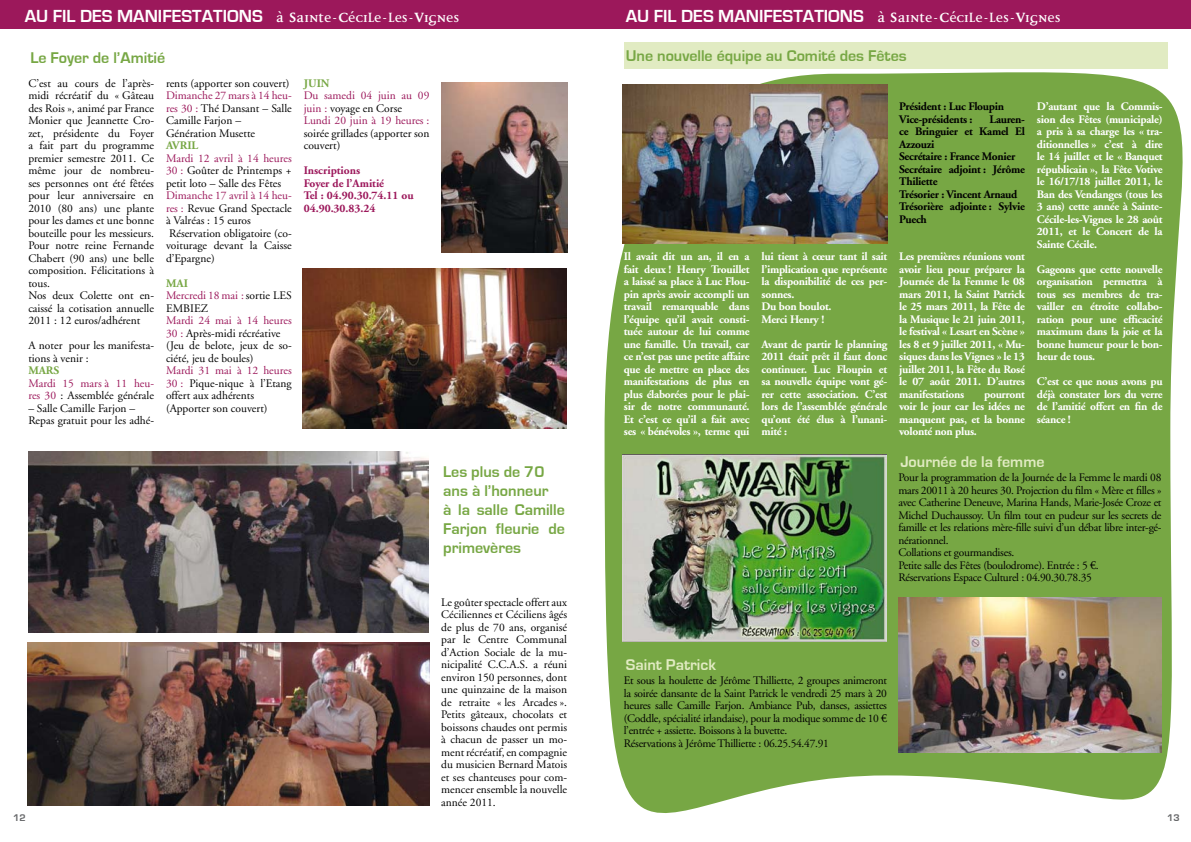
<style>
.page{position:relative;width:1191px;height:842px;background:#fff}
.page>*{position:absolute;margin:0;border:0;box-sizing:border-box;transform-origin:0 0}
.t1{font:700 18px "Eurostile";color:#fff}
.t2{font:700 16px/19.2px "Eurostile";color:#77a744}
.t3{font:700 16px "Eurostile";color:#e1ebc2}
.t4{font:700 11.5px/12.5px "Adobe Garamond";letter-spacing:-.025em;color:#fff;text-align:justify}
.t5{font:11.5px/12.5px "Adobe Garamond";color:#000}
.t6{font:11.5px/12.5px "Adobe Garamond";letter-spacing:-.025em;color:#000}
.t7{font:700 11.5px/12.5px "Adobe Garamond";letter-spacing:-.025em;color:#000}
.t8{font:11.5px/12.5px "Adobe Garamond";color:#9c185b}
.t9{font:700 11.5px/12.5px "Adobe Garamond";color:#9c185b}
.t10{font:700 11.5px "Adobe Garamond";color:#77a744}
.t11{font:700 10px "Eurostile";color:#646567}
.s1{font-family:"Disturbance"}
.s2{font-family:"Disturbance";font-size:24px}
.s3{color:#000}
.s4{color:#9c185b}
.s5{font-weight:700;color:#77a744}
.s6{font-family:"Le Monde Livre"}
</style>
<div class="page">
<svg style="left:604px;top:42px;width:579px;height:771px;background:#86b159"></svg>
<img style="left:623px;top:84px;width:264px;height:159px">
<div style="left:624px;top:43px;width:543px;height:26px;background:#e1ebc2"></div>
<img style="left:622px;top:455px;width:264px;height:186px">
<img style="left:898px;top:597px;width:263px;height:156px">
<div style="left:0;top:0;width:1191px;height:28px;background:#9c185b"></div>
<img style="left:28px;top:451px;width:400px;height:182px">
<img style="left:27px;top:643px;width:403px;height:163px">
<img style="left:441px;top:82px;width:126px;height:171px">
<img style="left:303px;top:268px;width:263px;height:160px">
<h1 class="t1" style="left:25px;top:6px;width:436px">Au fil des manifestations <span class="s1">à</span> <span class="s2">S</span><span class="s1">ainte-</span><span class="s2">C</span><span class="s1">écile-les-</span><span class="s2">V</span><span class="s1">ignes</span></h1>
<h2 class="t2" style="left:30px;top:48px;width:136px">Le Foyer de l’Amitié</h2>
<p class="t5" style="left:28px;top:77px;width:127px">C’est au cours de l’après&shy;midi récréatif du « Gâteau des Rois », animé par France<br>Monier que Jeannette Cro&shy;zet, présidente du Foyer a fait part du programme premier semestre 2011. Ce même jour de nombreu&shy;ses personnes ont été fêtées pour leur anniversaire en<br>2010 (80 ans) une plante pour les dames et une bonne bouteille pour les messieurs.<br>Pour notre reine Fernande<br>Chabert (90 ans) une belle composition. Félicitations à tous.<br>Nos deux Colette ont en&shy;caissé la cotisation annuelle<br>2011 : 12 euros/adhérent</p>
<p class="t5" style="left:28px;top:340px;width:127px">A noter pour les manifesta&shy;tions à venir :</p>
<p class="t10" style="left:28px;top:364px;width:33px">MARS</p>
<p class="t8" style="left:28px;top:377px;width:127px">Mardi 15 mars à 11 heu&shy;res 30 <span class="s3">: Assemblée générale</span></p>
<p class="t5" style="left:28px;top:402px;width:127px">– Salle Camille Farjon –<br>Repas gratuit pour les adhé-</p>
<p class="t5" style="left:166px;top:77px;width:125px">rents (apporter son couvert)</p>
<p class="t5" style="left:166px;top:90px;width:127px"><span class="s4">Dimanche 27 mars à 14 heu&shy;res 30 :</span> Thé Dansant – Salle<br>Camille Farjon –<br>Génération Musette</p>
<p class="t10" style="left:166px;top:139px;width:34px">AVRI L</p>
<p class="t5" style="left:166px;top:152px;width:127px;text-align:justify"><span class="s4">Mardi 12 avril à 14 heures 30 :</span> Goûter de Printemps + petit loto – Salle des Fêtes</p>
<p class="t5" style="left:166px;top:190px;width:127px"><span class="s4">Dimanche 17 avril à 14 heu&shy;res :</span> Revue Grand Spectacle à Valréas : 15 euros<br>Réservation obligatoire (co&shy;voiturage devant la Caisse d’Epargne)</p>
<p class="t5" style="left:166px;top:277px;width:127px"><span class="s5">MAI<br></span><span class="s4">Mercredi 18 mai :</span> sortie LES<br>EMBIEZ</p>
<p class="t5" style="left:166px;top:315px;width:127px"><span class="s4">Mardi 24 mai à 14 heures<br>30 :</span> Après-midi récréative (Jeu de belote, jeux de so&shy;ciété, jeu de boules)</p>
<p class="t5" style="left:166px;top:365px;width:127px"><span class="s4">Mardi 31 mai à 12 heures<br>30 :</span> Pique-nique à l’Etang offert aux adhérents (Apporter son couvert)</p>
<p class="t10" style="left:304px;top:77px;width:13px">JUIN</p>
<p class="t8" style="left:304px;top:90px;width:127px">Du samedi 04 juin au 09 juin : <span class="s3">voyage en Corse<br></span>Lundi 20 juin à 19 heures :</p>
<p class="t5" style="left:304px;top:127px;width:127px">soirée grillades (apporter son couvert)</p>
<p class="t9" style="left:304px;top:164px;width:112px">Inscriptions<br>Foyer de l’Amitié<br>Tel : 04.90.30.74.11 ou<br>04.90.30.83.24</p>
<h2 class="t2" style="left:443px;top:462px;width:123px">Les plus de 70 ans à l’honneur<br>à la salle Camille<br>Farjon fleurie de primevères</h2>
<p class="t11" style="left:13px;top:812px;width:13px">12</p>
<p class="t5" style="left:441px;top:596px;width:127px;text-align:justify">Le goûter spectacle offert aux Céciliennes et Céciliens âgés de plus de 70 ans, organisé par le Centre Communal d’Action Sociale de la mu&shy;nicipalité C.C.A.S. a réuni environ 150 personnes, dont une quinzaine de la maison de retraite « les Arcades ».<br>Petits gâteaux, chocolats et boissons chaudes ont permis à chacun de passer un mo&shy;ment récréatif, en compagnie du musicien Bernard Matois et ses chanteuses pour com&shy;mencer ensemble la nouvelle année 2011.</p>
<h1 class="t1" style="left:626px;top:6px;width:436px">Au fil des manifestations <span class="s1">à</span> <span class="s2">S</span><span class="s1">ainte-</span><span class="s2">C</span><span class="s1">écile-les-</span><span class="s2">V</span><span class="s1">ignes</span></h1>
<h2 class="t2" style="left:626px;top:46px;width:282px">Une nouvelle équipe au Comité des Fêtes</h2>
<p class="t4" style="left:624px;top:250px;width:127px">Il avait dit un an, il en a fait deux ! Henry Trouillet a laissé sa place à Luc Flou&shy;pin après avoir accompli un travail remarquable dans l’équipe qu’il avait consti&shy;tuée autour de lui comme une famille. Un travail, car ce n’est pas une petite affaire que de mettre en place des manifestations de plus en plus élaborées pour le plai&shy;sir de notre communauté.<br>Et c’est ce qu’il a fait avec ses « bénévoles », terme qui</p>
<p class="t4" style="left:761px;top:250px;width:127px;text-align:left">lui tient à cœur tant il sait l’implication que représente la disponibilité de ces per&shy;sonnes.<br>Du bon boulot.<br>Merci Henry !</p>
<p class="t4" style="left:761px;top:338px;width:127px">Avant de partir le planning 2011 était prêt il faut donc continuer. Luc Floupin et sa nouvelle équipe vont gé&shy;rer cette association. C’est lors de l’assemblée générale qu’ont été élus à l’unani&shy;mité :</p>
<p class="t7" style="left:899px;top:101px;width:106px">Président : Luc Floupin<br>Vice-présidents :</p>
<p class="t7" style="left:899px;top:113px;width:127px;text-indent:90px">Lauren&shy;ce Bringuier et Kamel El<br>Azzouzi<br>Secrétaire : France Monier<br>Secrétaire adjoint : Jérôme<br>Thiliette<br>Trésorier : Vincent Arnaud<br>Trésorière adjointe : Sylvie<br>Puech</p>
<p class="t4" style="left:899px;top:251px;width:127px">Les premières réunions vont avoir lieu pour préparer la Journée de la Femme le 08 mars 2011, la Saint Patrick le 25 mars 2011, la Fête de la Musique le 21 juin 2011, le festival « Lesart en Scène » les 8 et 9 juillet 2011, « Mu&shy;siques dans les Vignes » le 13 juillet 2011, la Fête du Rosé le 07 août 2011. D’autres manifestations</p>
<p class="t4" style="left:899px;top:388px;width:127px;text-indent:85px">pourront voir le jour car les idées ne manquent pas, et la bonne volonté non plus.</p>
<p class="t4" style="left:1037px;top:101px;width:127px">D’autant que la Commis&shy;sion des Fêtes (municipale) a pris à sa charge les « tra&shy;ditionnelles » c’est à dire le 14 juillet et le « Banquet républicain », la Fête Votive le 16/17/18 juillet 2011, le Ban des Vendanges (tous les 3 ans) cette année à Sainte-Cécile-les-Vignes le 28 août 2011, et le Concert de la Sainte Cécile.</p>
<p class="t4" style="left:1037px;top:263px;width:127px">Gageons que cette nouvelle organisation permettra à tous ses membres de tra&shy;vailler en étroite collabo&shy;ration pour une efficacité maximum dans la joie et la bonne humeur pour le bon&shy;heur de tous.</p>
<p class="t4" style="left:1037px;top:376px;width:127px">C’est ce que nous avons pu déjà constater lors du verre de l’amitié offert en fin de séance !</p>
<h2 class="t3" style="left:900px;top:453px;width:146px">Journée de la femme</h2>
<p class="t6" style="left:898px;top:472px;width:265px">Pour la programmation de la Journée de la Femme le mardi 08 mars 20011 à 20 heures 30. Projection du film « Mère et filles » avec Catherine Deneuve, Marina Hands, Marie-Josée Croze et Michel Duchaussoy. Un film tout en pudeur sur les secrets de famille et les relations mère-fille suivi d’un débat libre inter-gé&shy;nérationnel.<br>Collations et gourmandises.<br>Petite salle des Fêtes (boulodrome). Entrée : 5 <span class="s6">€</span>.<br>Réservations Espace Culturel : 04.90.30.78.35</p>
<h2 class="t3" style="left:626px;top:656px;width:92px">Saint Patrick</h2>
<p class="t6" style="left:624px;top:674px;width:265px">Et sous la houlette de Jérôme Thilliette, 2 groupes animeront la soirée dansante de la Saint Patrick le vendredi 25 mars à 20 heures salle Camille Farjon. Ambiance Pub, danses, assiettes (Coddle, spécialité irlandaise), pour la modique somme de 10 <span class="s6">€ </span>l’entrée + assiette. Boissons à la buvette.<br>Réservations à Jérôme Thilliette : 06.25.54.47.91</p>
<p class="t11" style="left:1167px;top:812px;width:13px">13</p>
</div>
